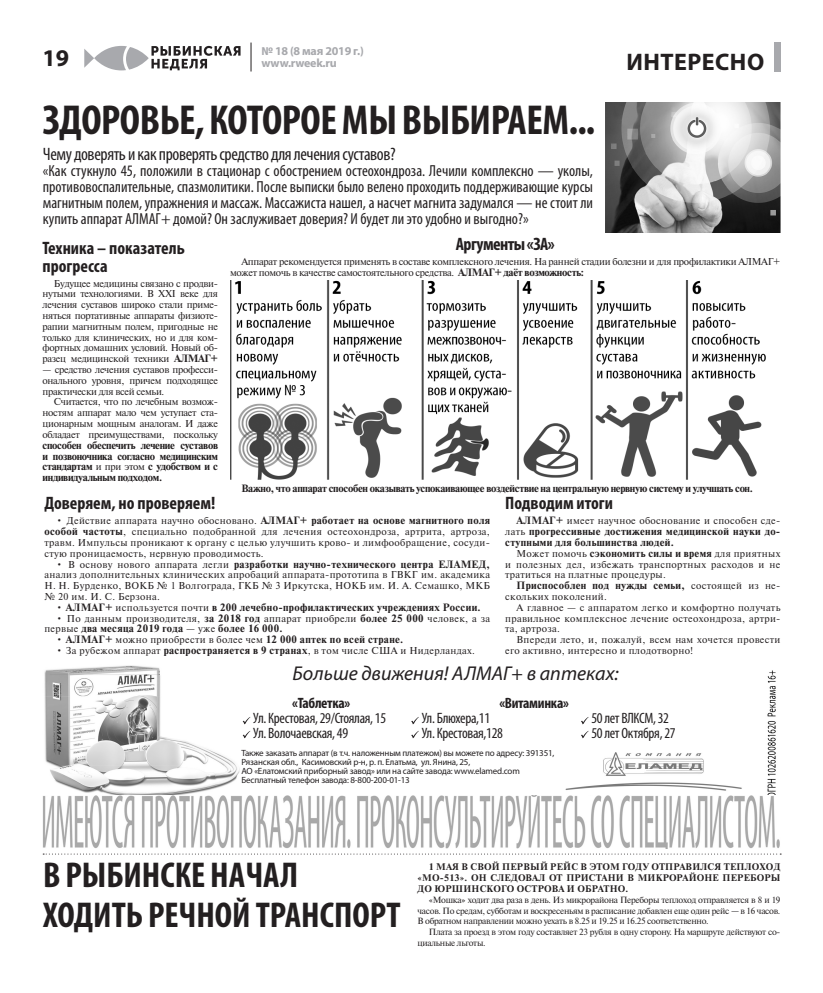
<style>
.page{position:relative;width:823px;height:993px;background:#fff}
.page>*{position:absolute;margin:0;border:0;box-sizing:border-box;transform-origin:0 0}
.Заголовок1{font:700 condensed 42px "Myriad Pro";letter-spacing:-.01em;color:#231f20}
.Заголовок1-2{font:700 condensed 36px "Myriad Pro";color:#231f20}
.рубрика1{font:700 24px "Myriad Pro";letter-spacing:.02em;color:#231f20}
.Заголовок1-3{font:italic 20px "Myriad Pro";color:#231f20}
.подзаголовок1{font:700 condensed 18px/18px "Myriad Pro";color:#231f20}
.Лид1{font:condensed 18px "Myriad Pro";letter-spacing:-.02em;color:#231f20}
.подзаголовок1-2{font:700 condensed 18px "Myriad Pro";letter-spacing:-.03em;color:#231f20}
.Лид1-2{font:condensed 16px/16px "Myriad Pro";color:#231f20;text-align:justify}
.Лид1-3{font:condensed 15px "Myriad Pro";letter-spacing:-.02em;color:#231f20}
.Лид1-4{font:700 condensed 15px "Myriad Pro";letter-spacing:-.02em;color:#231f20}
.t1{font:700 12px/12px "Myriad Pro";letter-spacing:-.02em;color:#a8a9ad}
.Основной_текст1{font:10px/10.8px "Newton C";letter-spacing:.03em;color:#231f20;text-align:justify}
.Основной_текст1-2{font:700 10px/10.8px "Newton C";letter-spacing:.03em;color:#231f20;text-align:justify}
.Основной_текст1-3{font:10px/10.8px "Newton C";letter-spacing:-.03em;color:#231f20}
.Основной_текст1-4{font:700 10px "Newton C";letter-spacing:-.03em;color:#231f20}
.Основной_текст1-5{font:9px/10.8px "Newton C";letter-spacing:-.03em;color:#231f20;text-align:justify}
.Лид1-5{font:9px/9px "Myriad Pro";letter-spacing:-.02em;color:#231f20}
.Основной_текст1-6{font:700 9px/10.8px "Newton C";letter-spacing:.03em;color:#231f20;text-align:justify}
.s1{font-weight:700}
.s2{font-weight:400}
</style>
<div class="page">
<svg style="left:250px;top:43px;width:1px;height:28px"></svg>
<svg style="left:84px;top:46px;width:156px;height:24px"></svg>
<div style="left:773px;top:43px;width:7px;height:29px;background:#a8a9ad"></div>
<svg style="left:43px;top:853px;width:734px;height:1px"></svg>
<img style="left:44px;top:665px;width:732px;height:130px">
<img style="left:43px;top:795px;width:737px;height:53px">
<svg style="left:242px;top:716px;width:8px;height:8px"></svg>
<svg style="left:411px;top:716px;width:7px;height:8px"></svg>
<svg style="left:580px;top:716px;width:8px;height:8px"></svg>
<svg style="left:242px;top:730px;width:8px;height:8px"></svg>
<svg style="left:411px;top:730px;width:7px;height:8px"></svg>
<svg style="left:580px;top:730px;width:8px;height:8px"></svg>
<img style="left:605px;top:103px;width:175px;height:129px">
<img style="left:230px;top:281px;width:536px;height:198px">
<p class="рубрика1" style="left:43px;top:42px;width:28px">19</p>
<p class="t1" style="left:261px;top:45px;width:104px">№ 18 (8 мая 2019 г.) www.rweek.ru</p>
<p class="рубрика1" style="left:626px;top:46px;width:139px">ИНТЕРЕСНО</p>
<p class="Заголовок1" style="left:43px;top:94px;width:553px">ЗДОРОВЬЕ, КОТОРОЕ МЫ ВЫБИРАЕМ...</p>
<p class="Лид1" style="left:43px;top:143px;width:354px">Чему доверять и как проверять средство для лечения суставов?</p>
<p class="Лид1-2" style="left:43px;top:162px;width:551px">«Как стукнуло 45, положили в стационар с обострением остеохондроза. Лечили комплексно — уколы, противовоспалительные, спазмолитики. После выписки было велено проходить поддерживающие курсы магнитным полем, упражнения и массаж. Массажиста нашел, а насчет магнита задумался — не стоит ли купить аппарат АЛМАГ+ домой? Он заслуживает доверия? И будет ли это удобно и выгодно?»</p>
<p class="подзаголовок1" style="left:43px;top:239px;width:144px">Техника – показатель прогресса</p>
<p class="Основной_текст1" style="left:43px;top:278px;width:177px;text-indent:11px">Будущее медицины связано с продви&shy;нутыми технологиями. В ХХI веке для лечения суставов широко стали приме&shy;няться портативные аппараты физиоте&shy;рапии магнитным полем, пригодные не только для клинических, но и для ком&shy;фортных домашних условий. Новый об&shy;разец медицинской техники <span class="s1">АЛМАГ+</span></p>
<p class="Основной_текст1" style="left:43px;top:364px;width:177px">— средство лечения суставов професси&shy;онального уровня, причем подходящее практически для всей семьи.</p>
<p class="Основной_текст1" style="left:43px;top:396px;width:177px;text-indent:11px">Считается, что по лечебным возмож&shy;ностям аппарат мало чем уступает ста&shy;ционарным мощным аналогам. И даже обладает преимуществами, поскольку <span class="s1">способен обеспечить лечение суставов и позвоночника согласно медицинским стандартам</span> и при этом <span class="s1">с удобством и с индивидуальным подходом.</span></p>
<p class="подзаголовок1-2" style="left:455px;top:233px;width:100px">Аргументы «ЗА»</p>
<p class="Основной_текст1-3" style="left:230px;top:256px;width:551px;text-indent:11px">Аппарат рекомендуется применять в составе комплексного лечения. На ранней стадии болезни и для профилактики АЛМАГ+ может помочь в качестве самостоятельного средства. <span class="s1">АЛМАГ+ даёт возможность:</span></p>
<p class="Основной_текст1-4" style="left:241px;top:482px;width:512px">Важно, что аппарат способен оказывать успокаивающее воздействие на центральную нервную систему и улучшать сон.</p>
<p class="подзаголовок1" style="left:505px;top:493px;width:109px">Подводим итоги</p>
<p class="Основной_текст1-2" style="left:505px;top:515px;width:276px;text-indent:11px">АЛМАГ+ <span class="s2">имеет научное обоснование и способен сде&shy;лать</span> прогрессивные достижения медицинской науки до&shy;ступными для большинства людей.</p>
<p class="Основной_текст1" style="left:505px;top:548px;width:276px;text-indent:11px">Может помочь <span class="s1">сэкономить силы и время</span> для приятных и полезных дел, избежать транспортных расходов и не тратиться на платные процедуры.</p>
<p class="Основной_текст1" style="left:505px;top:580px;width:276px;text-indent:11px"><span class="s1">Приспособлен под нужды семьи,</span> состоящей из не&shy;скольких поколений.</p>
<p class="Основной_текст1" style="left:505px;top:602px;width:276px;text-indent:11px">А главное — с аппаратом легко и комфортно получать правильное комплексное лечение остеохондроза, артри&shy;та, артроза.</p>
<p class="Основной_текст1" style="left:505px;top:634px;width:276px;text-indent:11px">Впереди лето, и, пожалуй, всем нам хочется провести его активно, интересно и плодотворно!</p>
<p class="подзаголовок1" style="left:44px;top:493px;width:172px">Доверяем, но проверяем!</p>
<p class="Основной_текст1" style="left:44px;top:515px;width:447px;text-indent:11px">• Действие аппарата научно обосновано. <span class="s1">АЛМАГ+ работает на основе магнитного поля особой частоты</span>, специально подобранной для лечения остеохондроза, артрита, артроза, травм. Импульсы проникают к органу с целью улучшить крово- и лимфообращение, сосуди&shy;стую проницаемость, нервную проводимость.</p>
<p class="Основной_текст1" style="left:44px;top:558px;width:447px;text-indent:11px">• В основу нового аппарата легли <span class="s1">разработки научно-технического центра ЕЛАМЕД, </span>анализ дополнительных клинических апробаций аппарата-прототипа в ГВКГ им. академика Н. Н. Бурденко, ВОКБ № 1 Волгограда, ГКБ № 3 Иркутска, НОКБ им. И. А. Семашко, МКБ № 20 им. И. С. Берзона.</p>
<p class="Основной_текст1-2" style="left:56px;top:601px;width:426px"><span class="s2">•</span> АЛМАГ+ <span class="s2">используется почти</span> в 200 лечебно-профилактических учреждениях России.</p>
<p class="Основной_текст1" style="left:44px;top:612px;width:447px;text-indent:11px">• По данным производителя, <span class="s1">за 2018 год</span> аппарат приобрели <span class="s1">более 25 000</span> человек, а за первые <span class="s1">два месяца 2019 года</span> — уже <span class="s1">более 16 000.</span></p>
<p class="Основной_текст1-2" style="left:56px;top:634px;width:349px"><span class="s2">•</span> АЛМАГ+ <span class="s2">можно приобрести в более чем</span> 12 000 аптек по всей стране.</p>
<p class="Основной_текст1" style="left:56px;top:645px;width:420px">• За рубежом аппарат <span class="s1">распространяется в 9 странах</span>, в том числе США и Нидерландах.</p>
<p class="Заголовок1-3" style="left:292px;top:660px;width:327px">Больше движения! АЛМАГ+ в аптеках:</p>
<p class="Лид1-4" style="left:292px;top:693px;width:59px">«Таблетка»</p>
<p class="Лид1-3" style="left:253px;top:709px;width:134px">Ул. Крестовая, 29/Стоялая, 15</p>
<p class="Лид1-3" style="left:253px;top:724px;width:96px">Ул. Волочаевская, 49</p>
<p class="Лид1-4" style="left:499px;top:693px;width:71px">«Витаминка»</p>
<p class="Лид1-3" style="left:421px;top:709px;width:70px">Ул. Блюхера,11</p>
<p class="Лид1-3" style="left:421px;top:724px;width:83px">Ул. Крестовая,128</p>
<p class="Лид1-5" style="left:241px;top:747px;width:314px">Также заказать аппарат (в т.ч. наложенным платежом) вы можете по адресу: 391351,<br>Рязанская обл., Касимовский р-н, р. п. Елатьма, ул. Янина, 25,<br>АО «Елатомский приборный завод» или на сайте завода: www.elamed.com</p>
<p class="Лид1-5" style="left:241px;top:774px;width:170px">Бесплатный телефон завода: 8-800-200-01-13</p>
<p class="Лид1-3" style="left:591px;top:709px;width:79px">50 лет ВЛКСМ, 32</p>
<p class="Лид1-3" style="left:591px;top:724px;width:86px">50 лет Октября, 27</p>
<p class="Заголовок1-2" style="left:43px;top:851px;width:256px">В РЫБИНСКЕ НАЧАЛ</p>
<p class="Заголовок1-2" style="left:43px;top:891px;width:359px">ХОДИТЬ РЕЧНОЙ ТРАНСПОРТ</p>
<p class="Основной_текст1-6" style="left:417px;top:861px;width:364px;text-indent:11px">1 МАЯ В СВОЙ ПЕРВЫЙ РЕЙС В ЭТОМ ГОДУ ОТПРАВИЛСЯ ТЕПЛОХОД «MO-513». ОН СЛЕДОВАЛ ОТ ПРИСТАНИ В МИКРОРАЙОНЕ ПЕРЕБОРЫ ДО ЮРШИНСКОГО ОСТРОВА И ОБРАТНО.</p>
<p class="Основной_текст1-5" style="left:417px;top:893px;width:364px;text-indent:11px">«Mошка» ходит два раза в день. Из микрорайона Переборы теплоход отправляется в 8 и 19 часов. По средам, субботам и воскресеньям в расписание добавлен еще один рейс — в 16 часов.<br>В обратном направлении можно уехать в 8.25 и 19.25 и 16.25 соответственно.</p>
<p class="Основной_текст1-5" style="left:417px;top:926px;width:364px;text-indent:11px">Плата за проезд в этом году составляет 23 рубля в одну сторону. На маршруте действуют со&shy;циальные льготы.</p>
</div>
